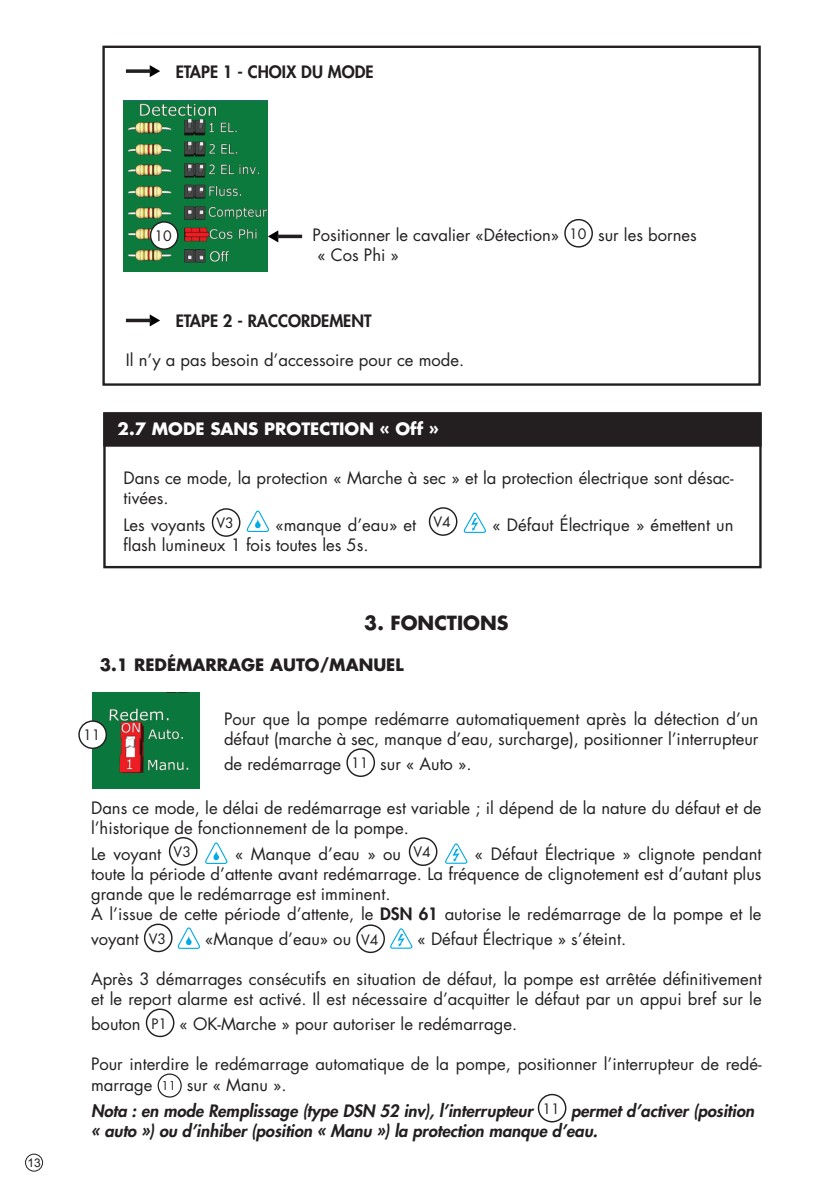
<style>
.page{position:relative;width:840px;height:1191px;background:#fff}
.page>*{position:absolute;margin:0;border:0;box-sizing:border-box;transform-origin:0 0}
.t1{font:700 19px "Futura Std";color:#231f20}
.t2{font:16.6px/20px "Futura Std";color:#231f20}
.t3{font:italic 800 16.6px/20px "Futura Std";color:#231f20}
.t4{font:800 16.6px "Futura Std";color:#231f20}
.t5{font:700 16.6px "Futura Std";color:#fff}
.t6{font:700 16.6px "Futura Std";color:#231f20}
.t7{font:14px "Futura Std";color:#231f20}
.t8{font:12px "Arial";color:#231f20}
.s1{font-size:14px}
.s2{font-weight:800}
.s3{font-size:11.8px}
</style>
<div class="page">
<img style="left:124px;top:100px;width:144px;height:172px">
<div style="left:25px;top:1153px;width:18px;height:18px;border:1px solid #231f20;border-radius:50%"></div>
<div style="left:102px;top:46px;width:658px;height:340px;border:2px solid #231f20"></div>
<svg style="left:564px;top:219px;width:29px;height:29px"></svg>
<svg style="left:149px;top:220px;width:30px;height:30px"></svg>
<svg style="left:268px;top:230px;width:10px;height:12px"></svg>
<hr style="left:276px;top:235px;width:26px;height:3px;background:#231f20">
<svg style="left:150px;top:65px;width:10px;height:12px"></svg>
<svg style="left:126px;top:69px;width:25px;height:4px"></svg>
<svg style="left:150px;top:314px;width:10px;height:12px"></svg>
<hr style="left:126px;top:319px;width:25px;height:3px;background:#231f20">
<div style="left:103px;top:412px;width:658px;height:156px;border:2px solid #231f20"></div>
<div style="left:104px;top:413px;width:656px;height:33px;background:#231f20"></div>
<div style="left:103px;top:412px;width:658px;height:35px;border:2px solid #231f20"></div>
<svg style="left:211px;top:508px;width:58px;height:29px"></svg>
<svg style="left:428px;top:507px;width:58px;height:29px"></svg>
<svg style="left:346px;top:748px;width:29px;height:29px"></svg>
<img style="left:93px;top:692px;width:106px;height:97px">
<svg style="left:78px;top:719px;width:30px;height:30px"></svg>
<svg style="left:168px;top:837px;width:30px;height:29px"></svg>
<svg style="left:205px;top:842px;width:23px;height:22px"></svg>
<svg style="left:408px;top:837px;width:30px;height:29px"></svg>
<svg style="left:445px;top:843px;width:22px;height:21px"></svg>
<svg style="left:143px;top:923px;width:57px;height:30px"></svg>
<svg style="left:356px;top:924px;width:57px;height:29px"></svg>
<svg style="left:145px;top:1008px;width:30px;height:30px"></svg>
<svg style="left:157px;top:1073px;width:25px;height:25px"></svg>
<svg style="left:537px;top:1093px;width:30px;height:30px"></svg>
<p class="t4" style="left:175px;top:61px;width:199px">ETAPE 1 - CHOIX DU MODE</p>
<p class="t8" style="left:27px;top:1155px;width:15px">13</p>
<p class="t7" style="left:154px;top:227px;width:19px">10</p>
<p class="t2" style="left:317px;top:225px;width:380px;text-indent:-5px">Positionner le cavalier «Détection» <span class="s1">10</span> sur les bornes « Cos Phi »</p>
<p class="t4" style="left:175px;top:311px;width:197px">ETAPE 2 - RACCORDEMENT</p>
<p class="t2" style="left:126px;top:350px;width:339px">Il n’y a pas besoin d’accessoire pour ce mode.</p>
<p class="t5" style="left:118px;top:417px;width:322px">2.7 MODE SANS PROTECTION « Off »</p>
<p class="t2" style="left:123px;top:468px;width:611px">Dans ce mode, la protection « Marche à sec » et la protection électrique sont désac&shy;tivées.</p>
<p class="t2" style="left:123px;top:515px;width:112px">Les voyants <sup>V3</sup></p>
<p class="t2" style="left:275px;top:515px;width:177px">«manque d’eau» et <sup>V4</sup></p>
<p class="t2" style="left:492px;top:515px;width:243px">« Défaut Électrique » émettent un</p>
<p class="t2" style="left:123px;top:535px;width:246px">flash lumineux 1 fois toutes les 5s.</p>
<p class="t1" style="left:364px;top:610px;width:146px">3. FONCTIONS</p>
<p class="t6" style="left:100px;top:654px;width:305px">3.1 REDÉMARRAGE AUTO/MANUEL</p>
<p class="t2" style="left:224px;top:709px;width:535px">Pour que la pompe redémarre automatiquement après la détection d’un défaut (marche à sec, manque d’eau, surcharge), positionner l’interrupteur</p>
<p class="t2" style="left:224px;top:754px;width:249px">de redémarrage <span class="s1">11</span> sur « Auto ».</p>
<p class="t7" style="left:83px;top:726px;width:19px">11</p>
<p class="t2" style="left:91px;top:798px;width:671px">Dans ce mode, le délai de redémarrage est variable ; il dépend de la nature du défaut et de l’historique de fonctionnement de la pompe.</p>
<p class="t2" style="left:91px;top:844px;width:101px">Le voyant <sup>V3</sup></p>
<p class="t2" style="left:235px;top:844px;width:197px">« Manque d’eau » ou <sup>V4</sup></p>
<p class="t2" style="left:91px;top:844px;width:671px;text-indent:384px">« Défaut Électrique » clignote pendant toute la période d’attente avant redémarrage. La fréquence de clignotement est d’autant plus grande que le redémarrage est imminent.<br>A l’issue de cette période d’attente, le <span class="s2">DSN 61</span> autorise le redémarrage de la pompe et le</p>
<p class="t2" style="left:91px;top:929px;width:76px">voyant <span class="s1">V3</span></p>
<p class="t2" style="left:205px;top:929px;width:175px">«Manque d’eau» ou <span class="s1">V4</span></p>
<p class="t2" style="left:417px;top:929px;width:210px">« Défaut Électrique » s’éteint.</p>
<p class="t2" style="left:91px;top:969px;width:671px">Après 3 démarrages consécutifs en situation de défaut, la pompe est arrêtée définitivement et le report alarme est activé. Il est nécessaire d’acquitter le défaut par un appui bref sur le</p>
<p class="t2" style="left:91px;top:1014px;width:427px">bouton <span class="s1">P1</span> « OK-Marche » pour autoriser le redémarrage.</p>
<p class="t2" style="left:91px;top:1054px;width:671px">Pour interdire le redémarrage automatique de la pompe, positionner l’interrupteur de redé&shy;marrage <span class="s3">11</span> sur « Manu ».</p>
<p class="t3" style="left:91px;top:1101px;width:664px">Nota : en mode Remplissage (type DSN 52 inv), l’interrupteur <sup>11</sup> permet d’activer (position « auto ») ou d’inhiber (position « Manu ») la protection manque d’eau.</p>
</div>
